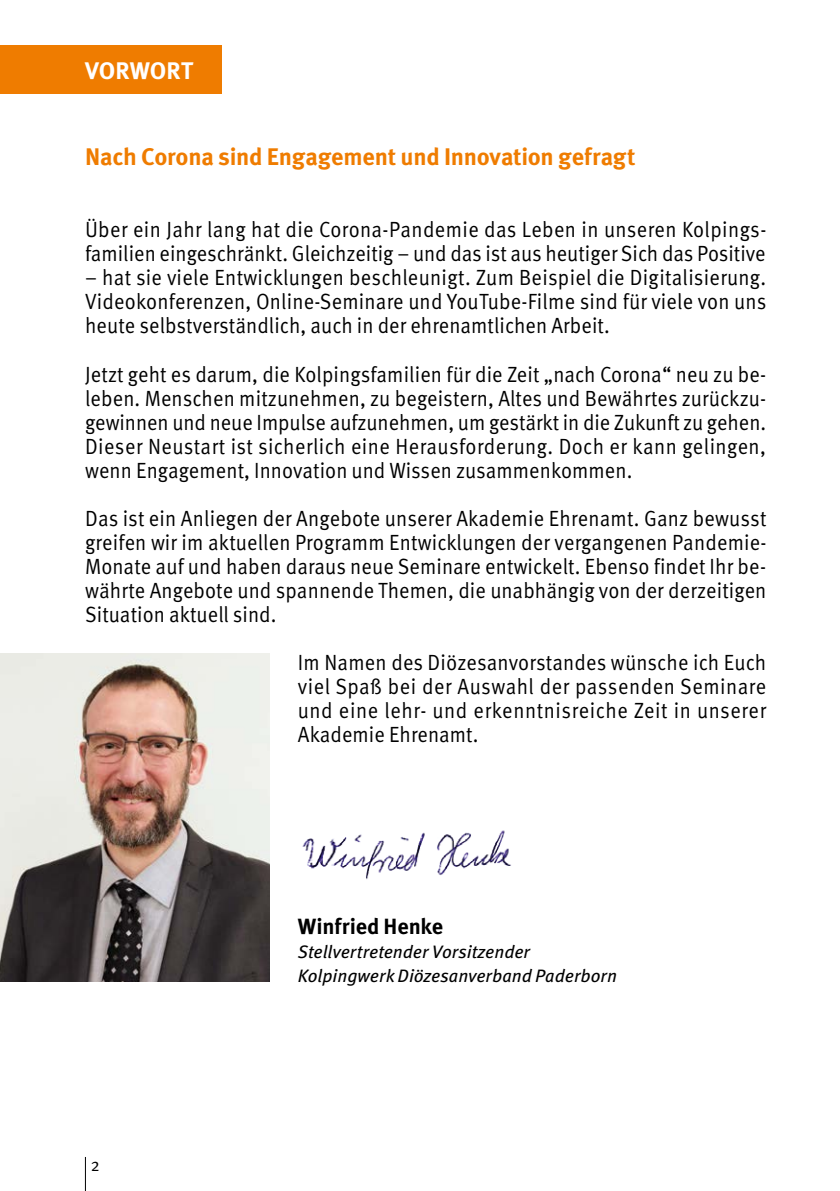
<style>
.page{position:relative;width:840px;height:1191px;background:#fff}
.page>*{position:absolute;margin:0;border:0;box-sizing:border-box;transform-origin:0 0}
.t1{font:700 24px "Meta Pro";letter-spacing:-.015em;color:#ef7c00}
.t2{font:700 24px "Meta Pro";color:#fff}
.t3{font:22px/24px "Meta Pro";letter-spacing:.005em;color:#000;text-align:justify;scale:.91 1}
.t4{font:700 22px "Meta Pro";letter-spacing:-.005em;color:#000}
.t5{font:italic 18px/24px "Meta Pro";letter-spacing:-.005em;color:#000}
.t6{font:18px "Meta Pro";color:#000;scale:.91 1}
</style>
<div class="page">
<hr style="left:85px;top:1157px;width:1px;height:34px;background:#000">
<div style="left:0;top:45px;width:221px;height:49px;background:#ef7c00"></div>
<img style="left:0;top:653px;width:269px;height:328px">
<img style="left:302px;top:830px;width:209px;height:50px">
<p class="t2" style="left:85px;top:55px;width:109px">VORWORT</p>
<p class="t1" style="left:85px;top:142px;width:551px">Nach Corona sind Engagement und Innovation gefragt</p>
<p class="t3" style="left:85px;top:218px;width:749px">Über ein Jahr lang hat die Corona-Pandemie das Leben in unseren Kolpings&shy;familien eingeschränkt. Gleichzeitig – und das ist aus heutiger Sich das Positive</p>
<p class="t3" style="left:85px;top:266px;width:749px">– hat sie viele Entwicklungen beschleunigt. Zum Beispiel die Digitalisierung.<br>Videokonferenzen, Online-Seminare und YouTube-Filme sind für viele von uns heute selbstverständlich, auch in der ehrenamtlichen Arbeit.</p>
<p class="t3" style="left:85px;top:362px;width:749px">Jetzt geht es darum, die Kolpingsfamilien für die Zeit „nach Corona“ neu zu be&shy;leben. Menschen mitzunehmen, zu begeistern, Altes und Bewährtes zurückzu&shy;gewinnen und neue Impulse aufzunehmen, um gestärkt in die Zukunft zu gehen.<br>Dieser Neustart ist sicherlich eine Herausforderung. Doch er kann gelingen, wenn Engagement, Innovation und Wissen zusammenkommen.</p>
<p class="t3" style="left:85px;top:506px;width:749px">Das ist ein Anliegen der Angebote unserer Akademie Ehrenamt. Ganz bewusst greifen wir im aktuellen Programm Entwicklungen der vergangenen Pandemie-Monate auf und haben daraus neue Seminare entwickelt. Ebenso findet Ihr be&shy;währte Angebote und spannende Themen, die unabhängig von der derzeitigen Situation aktuell sind.</p>
<p class="t3" style="left:298px;top:650px;width:516px">Im Namen des Diözesanvorstandes wünsche ich Euch viel Spaß bei der Auswahl der passenden Seminare und eine lehr- und erkenntnisreiche Zeit in unserer Akademie Ehrenamt.</p>
<p class="t6" style="left:91px;top:1153px;width:11px">2</p>
<p class="t4" style="left:298px;top:912px;width:147px">Winfried Henke</p>
<p class="t5" style="left:298px;top:939px;width:321px">Stellvertretender Vorsitzender<br>Kolpingwerk Diözesanverband Paderborn</p>
</div>
